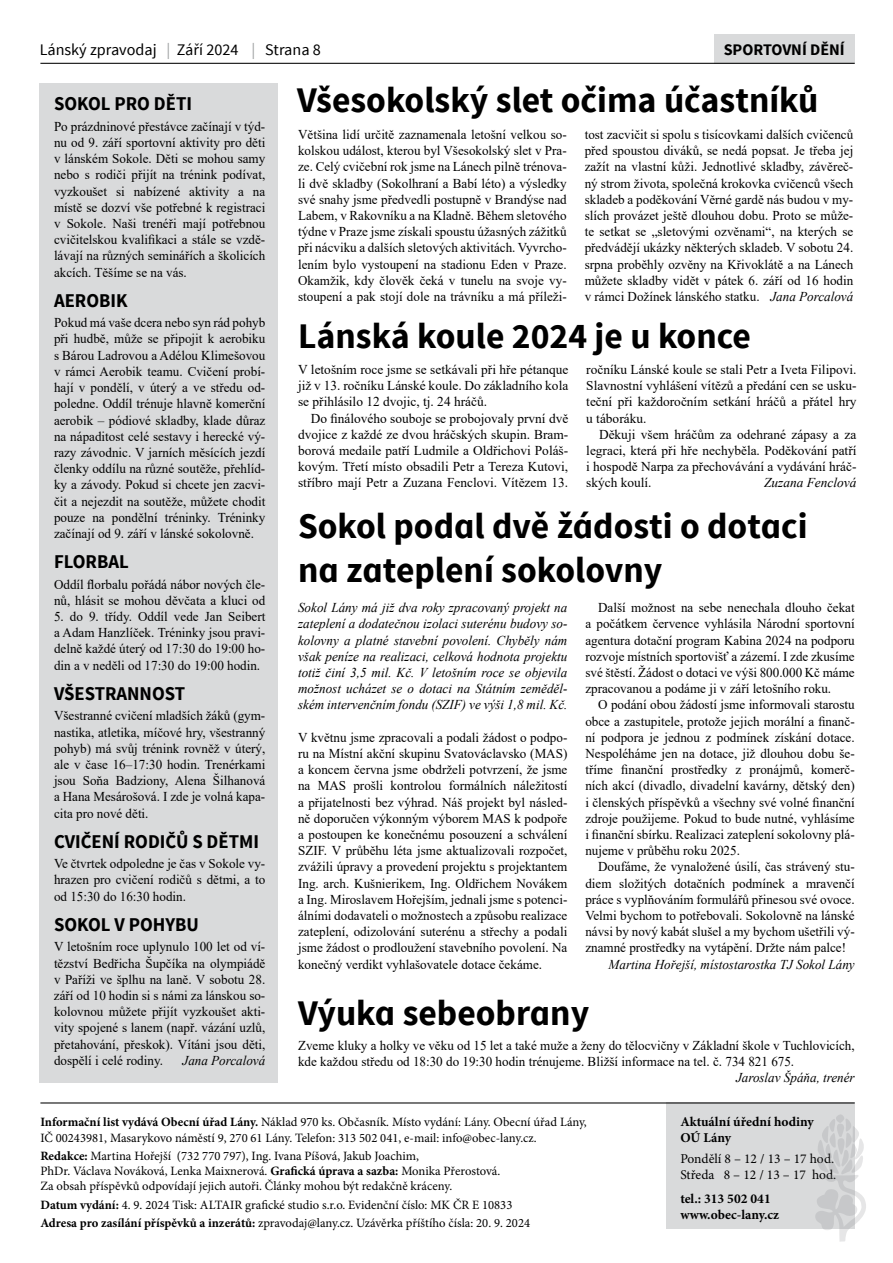
<style>
.page{position:relative;width:893px;height:1263px;background:#fff}
.page>*{position:absolute;margin:0;border:0;box-sizing:border-box;transform-origin:0 0}
.t1{font:700 36px/43.2px "Source Sans Pro";color:#000}
.t2{font:700 19.5px "Source Sans Pro";color:#000;scale:.96 1}
.t3{font:16.2px "Source Sans Pro";color:#000}
.t4{font:700 16.2px "Source Sans Pro";color:#000}
.t5{font:13.5px/16.2px "Times New Roman";color:#000;text-align:justify}
.t6{font:italic 13.5px/16.2px "Times New Roman";color:#000;text-align:justify}
.t7{font:700 13.5px/16.2px "Minion Pro";color:#000}
.t8{font:13.5px/16.2px "Minion Pro";color:#000}
.t9{font:12.75px/15.3px "Minion Pro";color:#000}
.s1{color:#9c9e9f}
.s2{font-style:italic}
.s3{font-weight:700}
</style>
<div class="page">
<div style="left:666px;top:1103px;width:189px;height:126px;background:#d9dadb"></div>
<div style="left:714px;top:34px;width:141px;height:30px;background:#d9dadb"></div>
<hr style="left:40px;top:63px;width:815px;height:1px;background:#000">
<hr style="left:40px;top:1102px;width:815px;height:1px;background:#000">
<svg style="left:815px;top:1114px;width:51px;height:128px"></svg>
<div style="left:40px;top:83px;width:238px;height:999px;background:#d9dadb"></div>
<p class="t3" style="left:40px;top:39px;width:283px">Lánský zpravodaj <span class="s1">|</span> Září 2024 <span class="s1">|</span> Strana 8</p>
<p class="t4" style="left:724px;top:39px;width:123px">SPORTOVNÍ DĚNÍ</p>
<h2 class="t2" style="left:54px;top:91px;width:145px">SOKOL PRO DĚTI</h2>
<p class="t5" style="left:54px;top:118px;width:213px">Po prázdninové přestávce začínají v týd&shy;nu od 9. září sportovní aktivity pro děti v lánském Sokole. Děti se mohou samy nebo s rodiči přijít na trénink podívat, vyzkoušet si nabízené aktivity a na místě se dozví vše potřebné k registraci v Sokole. Naši trenéři mají potřebnou cvičitelskou kvalifikaci a stále se vzdě&shy;lávají na různých seminářích a školicích akcích. Těšíme se na vás.</p>
<h2 class="t2" style="left:54px;top:288px;width:78px">AEROBIK</h2>
<p class="t5" style="left:54px;top:314px;width:213px">Pokud má vaše dcera nebo syn rád pohyb při hudbě, může se připojit k aerobiku s Bárou Ladrovou a Adélou Klimešovou v rámci Aerobik teamu. Cvičení probí&shy;hají v pondělí, v úterý a ve středu od&shy;poledne. Oddíl trénuje hlavně komerční aerobik – pódiové skladby, klade důraz na nápaditost celé sestavy i herecké vý&shy;razy závodnic. V jarních měsících jezdí členky oddílu na různé soutěže, přehlíd&shy;ky a závody. Pokud si chcete jen zacvi&shy;čit a nejezdit na soutěže, můžete chodit pouze na pondělní tréninky. Tréninky začínají od 9. září v lánské sokolovně.</p>
<h2 class="t2" style="left:54px;top:549px;width:79px">FLORBAL</h2>
<p class="t5" style="left:54px;top:575px;width:213px">Oddíl florbalu pořádá nábor nových čle&shy;nů, hlásit se mohou děvčata a kluci od</p>
<p class="t5" style="left:54px;top:608px;width:213px">5. do 9. třídy. Oddíl vede Jan Seibert a Adam Hanzlíček. Tréninky jsou pravi&shy;delně každé úterý od 17:30 do 19:00 ho&shy;din a v neděli od 17:30 do 19:00 hodin.</p>
<h2 class="t2" style="left:54px;top:681px;width:138px">VŠESTRANNOST</h2>
<p class="t5" style="left:54px;top:707px;width:213px">Všestranné cvičení mladších žáků (gym&shy;nastika, atletika, míčové hry, všestranný pohyb) má svůj trénink rovněž v úterý, ale v čase 16–17:30 hodin. Trenérkami jsou Soňa Badziony, Alena Šilhanová a Hana Mesárošová. I zde je volná kapa&shy;cita pro nové děti.</p>
<h2 class="t2" style="left:54px;top:828px;width:215px">CVIČENÍ RODIČŮ S DĚTMI</h2>
<p class="t5" style="left:54px;top:855px;width:213px">Ve čtvrtek odpoledne je čas v Sokole vy&shy;hrazen pro cvičení rodičů s dětmi, a to od 15:30 do 16:30 hodin.</p>
<h2 class="t2" style="left:54px;top:912px;width:152px">SOKOL V POHYBU</h2>
<p class="t5" style="left:54px;top:938px;width:213px">V letošním roce uplynulo 100 let od ví&shy;tězství Bedřicha Šupčíka na olympiádě v Paříži ve šplhu na laně. V sobotu 28. září od 10 hodin si s námi za lánskou so&shy;kolovnou můžete přijít vyzkoušet akti&shy;vity spojené s lanem (např. vázání uzlů, přetahování, přeskok). Vítáni jsou děti, dospělí i celé rodiny.</p>
<p class="t6" style="left:183px;top:1052px;width:84px">Jana Porcalová</p>
<h1 class="t1" style="left:297px;top:80px;width:523px">Všesokolský slet očima účastníků</h1>
<p class="t5" style="left:298px;top:126px;width:270px">Většina lidí určitě zaznamenala letošní velkou so&shy;kolskou událost, kterou byl Všesokolský slet v Pra&shy;ze. Celý cvičební rok jsme na Lánech pilně trénova&shy;li dvě skladby (Sokolhraní a Babí léto) a výsledky své snahy jsme předvedli postupně v Brandýse nad Labem, v Rakovníku a na Kladně. Během sletového týdne v Praze jsme získali spoustu úžasných zážitků při nácviku a dalších sletových aktivitách. Vyvrcho&shy;lením bylo vystoupení na stadionu Eden v Praze.<br>Okamžik, kdy člověk čeká v tunelu na svoje vy&shy;stoupení a pak stojí dole na trávníku a má příleži-</p>
<p class="t5" style="left:585px;top:126px;width:270px">tost zacvičit si spolu s tisícovkami dalších cvičenců před spoustou diváků, se nedá popsat. Je třeba jej zažít na vlastní kůži. Jednotlivé skladby, závěreč&shy;ný strom života, společná krokovka cvičenců všech skladeb a poděkování Věrné gardě nás budou v my&shy;slích provázet ještě dlouhou dobu. Proto se může&shy;te setkat se „sletovými ozvěnami“, na kterých se předvádějí ukázky některých skladeb. V sobotu 24. srpna proběhly ozvěny na Křivoklátě a na Lánech můžete skladby vidět v pátek 6. září od 16 hodin v rámci Dožínek lánského statku. <span class="s2">Jana Porcalová</span></p>
<h1 class="t1" style="left:298px;top:316px;width:454px">Lánská koule 2024 je u konce</h1>
<p class="t5" style="left:298px;top:361px;width:272px">V letošním roce jsme se setkávali při hře pétanque již v 13. ročníku Lánské koule. Do základního kola se přihlásilo 12 dvojic, tj. 24 hráčů.</p>
<p class="t5" style="left:298px;top:410px;width:272px;text-indent:13px">Do finálového souboje se probojovaly první dvě dvojice z každé ze dvou hráčských skupin. Bram&shy;borová medaile patří Ludmile a Oldřichovi Poláš&shy;kovým. Třetí místo obsadili Petr a Tereza Kutovi, stříbro mají Petr a Zuzana Fenclovi. Vítězem 13.</p>
<p class="t5" style="left:586px;top:361px;width:272px">ročníku Lánské koule se stali Petr a Iveta Filipovi.<br>Slavnostní vyhlášení vítězů a předání cen se usku&shy;teční při každoročním setkání hráčů a přátel hry u táboráku.</p>
<p class="t5" style="left:586px;top:426px;width:272px;text-indent:13px">Děkuji všem hráčům za odehrané zápasy a za legraci, která při hře nechyběla. Poděkování patří i hospodě Narpa za přechovávání a vydávání hráč&shy;ských koulí.</p>
<p class="t6" style="left:764px;top:474px;width:94px">Zuzana Fenclová</p>
<h1 class="t1" style="left:298px;top:506px;width:511px">Sokol podal dvě žádosti o dotaci na zateplení sokolovny</h1>
<p class="t6" style="left:298px;top:599px;width:271px">Sokol Lány má již dva roky zpracovaný projekt na zateplení a dodatečnou izolaci suterénu budovy so&shy;kolovny a platné stavební povolení. Chyběly nám však peníze na realizaci, celková hodnota projektu totiž činí 3,5 mil. Kč. V letošním roce se objevila možnost ucházet se o dotaci na Státním zeměděl&shy;ském intervenčním fondu (SZIF) ve výši 1,8 mil. Kč.</p>
<p class="t5" style="left:298px;top:729px;width:271px">V květnu jsme zpracovali a podali žádost o podpo&shy;ru na Místní akční skupinu Svatováclavsko (MAS) a koncem června jsme obdrželi potvrzení, že jsme na MAS prošli kontrolou formálních náležitostí a přijatelnosti bez výhrad. Náš projekt byl násled&shy;ně doporučen výkonným výborem MAS k podpoře a postoupen ke konečnému posouzení a schválení SZIF. V průběhu léta jsme aktualizovali rozpočet, zvážili úpravy a provedení projektu s projektantem Ing. arch. Kušnierikem, Ing. Oldřichem Novákem a Ing. Miroslavem Hořejším, jednali jsme s potenci&shy;álními dodavateli o možnostech a způsobu realizace zateplení, odizolování suterénu a střechy a podali jsme žádost o prodloužení stavebního povolení. Na konečný verdikt vyhlašovatele dotace čekáme.</p>
<p class="t5" style="left:585px;top:599px;width:271px;text-indent:13px">Další možnost na sebe nenechala dlouho čekat a počátkem července vyhlásila Národní sportovní agentura dotační program Kabina 2024 na podporu rozvoje místních sportovišť a zázemí. I zde zkusíme své štěstí. Žádost o dotaci ve výši 800.000 Kč máme zpracovanou a podáme ji v září letošního roku.</p>
<p class="t5" style="left:585px;top:696px;width:271px;text-indent:13px">O podání obou žádostí jsme informovali starostu obce a zastupitele, protože jejich morální a finanč&shy;ní podpora je jednou z podmínek získání dotace.<br>Nespoléháme jen na dotace, již dlouhou dobu še&shy;tříme finanční prostředky z pronájmů, komerč&shy;ních akcí (divadlo, divadelní kavárny, dětský den) i členských příspěvků a všechny své volné finanční zdroje použijeme. Pokud to bude nutné, vyhlásíme i finanční sbírku. Realizaci zateplení sokolovny plá&shy;nujeme v průběhu roku 2025.</p>
<p class="t5" style="left:585px;top:858px;width:271px;text-indent:13px">Doufáme, že vynaložené úsilí, čas strávený stu&shy;diem složitých dotačních podmínek a mravenčí práce s vyplňováním formulářů přinesou své ovoce.<br>Velmi bychom to potřebovali. Sokolovně na lánské návsi by nový kabát slušel a my bychom ušetřili vý&shy;znamné prostředky na vytápění. Držte nám palce!</p>
<p class="t6" style="left:609px;top:956px;width:248px">Martina Hořejší, místostarostka TJ Sokol Lány</p>
<h1 class="t1" style="left:298px;top:992px;width:293px">Výuka sebeobrany</h1>
<p class="t5" style="left:298px;top:1037px;width:558px">Zveme kluky a holky ve věku od 15 let a také muže a ženy do tělocvičny v Základní škole v Tuchlovicích, kde každou středu od 18:30 do 19:30 hodin trénujeme. Bližší informace na tel. č. 734 821 675.</p>
<p class="t6" style="left:736px;top:1069px;width:120px">Jaroslav Špáňa, trenér</p>
<p class="t9" style="left:40px;top:1114px;width:548px"><span class="s3">Informační list vydává Obecní úřad Lány.</span> Náklad 970 ks. Občasník. Místo vydání: Lány. Obecní úřad Lány,<br>IČ 00243981, Masarykovo náměstí 9, 270 61 Lány. Telefon: 313 502 041, e-mail: info@obec-lany.cz.</p>
<p class="t9" style="left:40px;top:1148px;width:461px"><span class="s3">Redakce:</span> Martina Hořejší (732 770 797), Ing. Ivana Píšová, Jakub Joachim,<br>PhDr. Václava Nováková, Lenka Maixnerová. <span class="s3">Grafická úprava a sazba:</span> Monika Přerostová.<br>Za obsah příspěvků odpovídají jejich autoři. Články mohou být redakčně kráceny.</p>
<p class="t9" style="left:40px;top:1195px;width:491px;line-height:18.3px"><span class="s3">Datum vydání:</span> 4. 9. 2024 Tisk: ALTAIR grafické studio s.r.o. Evidenční číslo: MK ČR E 10833<br><span class="s3">Adresa pro zasílání příspěvků a inzerátů:</span> zpravodaj@lany.cz. Uzávěrka příštího čísla: 20. 9. 2024</p>
<p class="t7" style="left:680px;top:1113px;width:135px">Aktuální úřední hodiny<br>OÚ Lány</p>
<p class="t8" style="left:680px;top:1151px;width:157px">Pondělí 8 – 12 / 13 – 17 hod.<br>Středa 8 – 12 / 13 – 17 hod.</p>
<p class="t7" style="left:680px;top:1190px;width:100px">tel.: 313 502 041 www.obec-lany.cz</p>
</div>
